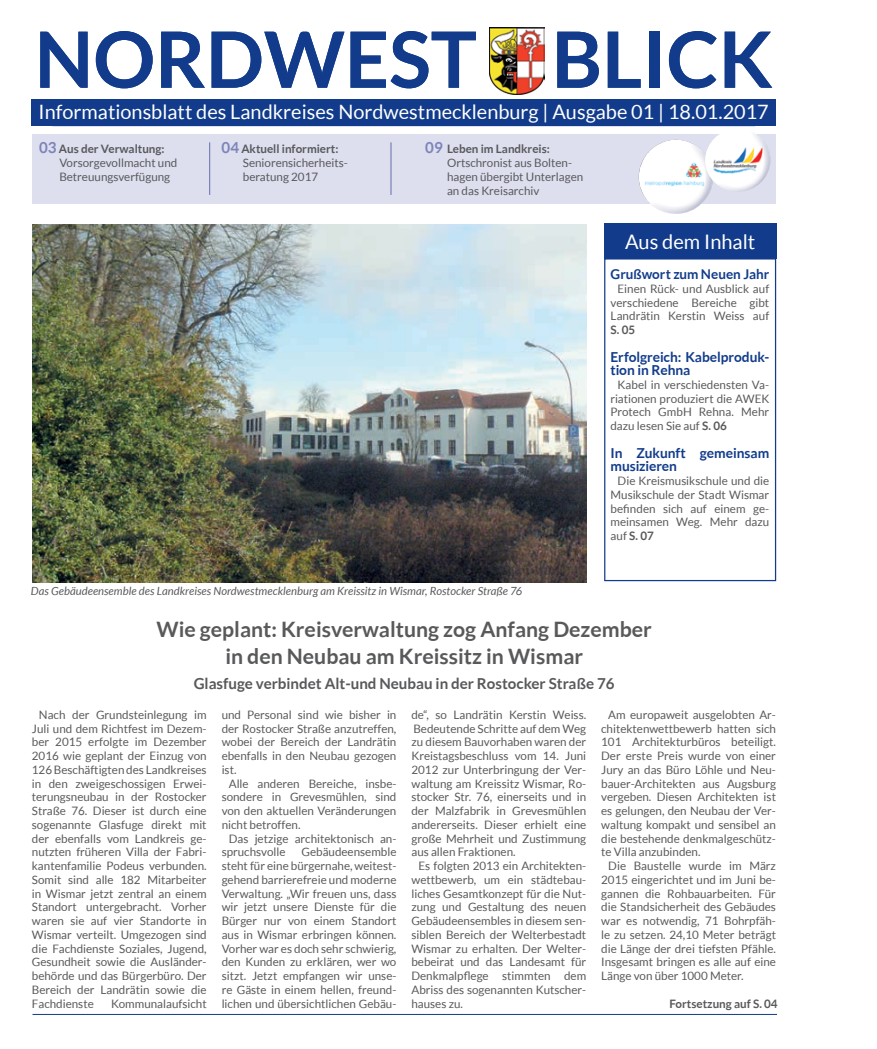
<style>
.page{position:relative;width:877px;height:1049px;background:#fff}
.page>*{position:absolute;margin:0;border:0;box-sizing:border-box;transform-origin:0 0}
.t1{font:700 77.5px "Lato";color:#123c8b}
.t2{font:700 21.25px/26.2px "Lato";color:#58595b;text-align:center}
.t3{font:20px "Lato";color:#fff}
.t4{font:19.75px "Lato";color:#fff}
.t5{font:700 15.12px "Lato";color:#58595b}
.t6{font:700 13.75px/13.8px "Lato";letter-spacing:-.005em;color:#123c8b}
.t7{font:700 13.5px "Lato";color:#123c8b}
.t8{font:11.62px/13.8px "Lato";color:#58595b;text-align:justify}
.t9{font:700 11.62px "Lato";color:#58595b}
.t10{font:italic 11.25px "Lato";letter-spacing:.005em;color:#58595b}
.s1{font-weight:700;font-size:15.12px;color:#7d84b9}
.s2{font-weight:700}
</style>
<div class="page">
<div style="left:33px;top:134px;width:743px;height:70px;background:#dddeee"></div>
<img style="left:490px;top:28px;width:55px;height:67px">
<div style="left:31px;top:99px;width:745px;height:27px;background:#123c8b"></div>
<hr style="left:209px;top:142px;width:1px;height:53px;background:#7d84b9">
<hr style="left:390px;top:142px;width:2px;height:53px;background:#7d84b9">
<hr style="left:33px;top:1014px;width:744px;height:1px;background:#123c8b">
<div style="left:604px;top:223px;width:172px;height:36px;background:#123c8b"></div>
<img style="left:639px;top:140px;width:74px;height:74px;border-radius:37px">
<img style="left:705px;top:133px;width:65px;height:59px">
<img style="left:33px;top:224px;width:553px;height:358px">
<div style="left:604px;top:258px;width:172px;height:323px;border:1px solid #123c8b"></div>
<h1 class="t1" style="left:35px;top:15px;width:740px">NORDWEST BLICK</h1>
<h3 class="t4" style="left:39px;top:101px;width:732px">Informationsblatt des Landkreises Nordwestmecklenburg | Ausgabe 01 | 18.01.2017</h3>
<h3 class="t4" style="left:33px;top:101px;width:217px">Informationsblatt des La</h3>
<h3 class="t4" style="left:568px;top:101px;width:207px">usgabe 04 | 13.04.2016</h3>
<p class="t8" style="left:59px;top:142px;width:120px;text-align:left;text-indent:-20px"><span class="s1">03</span> <span class="s2">Aus der Verwaltung:<br></span>Vorsorgevollmacht und<br>Betreuungsverfügung</p>
<p class="t8" style="left:243px;top:142px;width:107px;text-align:left;text-indent:-21px"><span class="s1">04</span> <span class="s2">Aktuell informiert:<br></span>Seniorensicherheits&shy;beratung 2017</p>
<p class="t8" style="left:447px;top:142px;width:138px;text-align:left;text-indent:-22px"><span class="s1">09</span> <span class="s2">Leben im Landkreis:<br></span>Ortschronist aus Bolten&shy;hagen übergibt Unterlagen an das Kreisarchiv</p>
<h3 class="t3" style="left:625px;top:231px;width:132px">Aus dem Inhalt</h3>
<p class="t10" style="left:31px;top:585px;width:493px">Das Gebäudeensemble des Landkreises Nordwestmecklenburg am Kreissitz in Wismar, Rostocker Straße 76</p>
<p class="t7" style="left:611px;top:266px;width:160px">Grußwort zum Neuen Jahr</p>
<p class="t8" style="left:611px;top:282px;width:160px;text-indent:7px">Einen Rück- und Ausblick auf verschiedene Bereiche gibt Landrätin Kerstin Weiss auf</p>
<p class="t9" style="left:611px;top:323px;width:26px">S. 05</p>
<p class="t6" style="left:611px;top:350px;width:160px">Erfolgreich: Kabelproduk&shy;tion in Rehna</p>
<p class="t8" style="left:611px;top:378px;width:160px;text-indent:7px">Kabel in verschiedensten Va&shy;riationen produziert die AWEK Protech GmbH Rehna. Mehr dazu lesen Sie auf <span class="s2">S. 06</span></p>
<p class="t6" style="left:611px;top:445px;width:160px">In Zukunft gemeinsam musizieren</p>
<p class="t8" style="left:611px;top:474px;width:160px;text-indent:7px">Die Kreismusikschule und die Musikschule der Stadt Wismar befinden sich auf einem ge&shy;meinsamen Weg. Mehr dazu auf <span class="s2">S. 07</span></p>
<h2 class="t2" style="left:156px;top:616px;width:497px">Wie geplant: Kreisverwaltung zog Anfang Dezember in den Neubau am Kreissitz in Wismar</h2>
<h3 class="t5" style="left:194px;top:674px;width:422px">Glasfuge verbindet Alt-und Neubau in der Rostocker Straße 76</h3>
<p class="t8" style="left:32px;top:708px;width:176px;text-indent:7px">Nach der Grundsteinlegung im Juli und dem Richtfest im Dezem&shy;ber 2015 erfolgte im Dezember 2016 wie geplant der Einzug von 126 Beschäftigten des Landkreises in den zweigeschossigen Erwei&shy;terungsneubau in der Rostocker Straße 76. Dieser ist durch eine sogenannte Glasfuge direkt mit der ebenfalls vom Landkreis ge&shy;nutzten früheren Villa der Fabri&shy;kantenfamilie Podeus verbunden.<br>Somit sind alle 182 Mitarbeiter in Wismar jetzt zentral an einem Standort untergebracht. Vorher waren sie auf vier Standorte in Wismar verteilt. Umgezogen sind die Fachdienste Soziales, Jugend, Gesundheit sowie die Ausländer&shy;behörde und das Bürgerbüro. Der Bereich der Landrätin sowie die Fachdienste</p>
<p class="t8" style="left:111px;top:996px;width:97px">Kommunalaufsicht</p>
<p class="t8" style="left:222px;top:708px;width:176px">und Personal sind wie bisher in der Rostocker Straße anzutreffen, wobei der Bereich der Landrätin ebenfalls in den Neubau gezogen ist.</p>
<p class="t8" style="left:222px;top:776px;width:176px;text-indent:7px">Alle anderen Bereiche, insbe&shy;sondere in Grevesmühlen, sind von den aktuellen Veränderungen nicht betroffen.</p>
<p class="t8" style="left:222px;top:831px;width:176px;text-indent:7px">Das jetzige architektonisch an&shy;spruchsvolle</p>
<p class="t8" style="left:222px;top:845px;width:176px;text-indent:80px">Gebäudeensemble steht für eine bürgernahe, weitest&shy;gehend barrierefreie und moderne Verwaltung. „Wir freuen uns, dass wir jetzt unsere Dienste für die Bürger nur von einem Standort aus in Wismar erbringen können.<br>Vorher war es doch sehr schwierig, den Kunden zu erklären, wer wo sitzt. Jetzt empfangen wir unse&shy;re Gäste in einem hellen, freund&shy;lichen und übersichtlichen Gebäu-</p>
<p class="t8" style="left:411px;top:708px;width:176px">de“, so Landrätin Kerstin Weiss.<br>Bedeutende Schritte auf dem Weg zu diesem Bauvorhaben waren der Kreistagsbeschluss vom 14. Juni 2012 zur Unterbringung der Ver&shy;waltung am Kreissitz Wismar, Ro&shy;stocker Str. 76, einerseits und in der Malzfabrik in Grevesmühlen andererseits. Dieser erhielt eine große Mehrheit und Zustimmung aus allen Fraktionen.</p>
<p class="t8" style="left:411px;top:859px;width:176px;text-indent:7px">Es folgten 2013 ein Architekten&shy;wettbewerb, um ein städtebau&shy;liches Gesamtkonzept für die Nut&shy;zung und Gestaltung des neuen Gebäudeensembles in diesem sen&shy;siblen Bereich der Welterbestadt Wismar zu erhalten. Der Welter&shy;bebeirat und das Landesamt für Denkmalpflege stimmten dem Abriss des sogenannten Kutscher&shy;hauses zu.</p>
<p class="t8" style="left:601px;top:708px;width:176px;text-indent:7px">Am europaweit ausgelobten Ar&shy;chitektenwettbewerb hatten sich 101 Architekturbüros beteiligt.<br>Der erste Preis wurde von einer Jury an das Büro Löhle und Neu&shy;bauer-Architekten aus Augsburg vergeben. Diesen Architekten ist es gelungen, den Neubau der Ver&shy;waltung kompakt und sensibel an die bestehende denkmalgeschütz&shy;te Villa anzubinden.</p>
<p class="t8" style="left:601px;top:859px;width:176px;text-indent:7px">Die Baustelle wurde im März 2015 eingerichtet und im Juni be&shy;gannen die Rohbauarbeiten. Für die Standsicherheit des Gebäudes war es notwendig, 71 Bohrpfäh&shy;le zu setzen. 24,10 Meter beträgt die Länge der drei tiefsten Pfähle.<br>Insgesamt bringen es alle auf eine Länge von über 1000 Meter.</p>
<p class="t9" style="left:669px;top:997px;width:110px">Fortsetzung auf S. 04</p>
</div>
